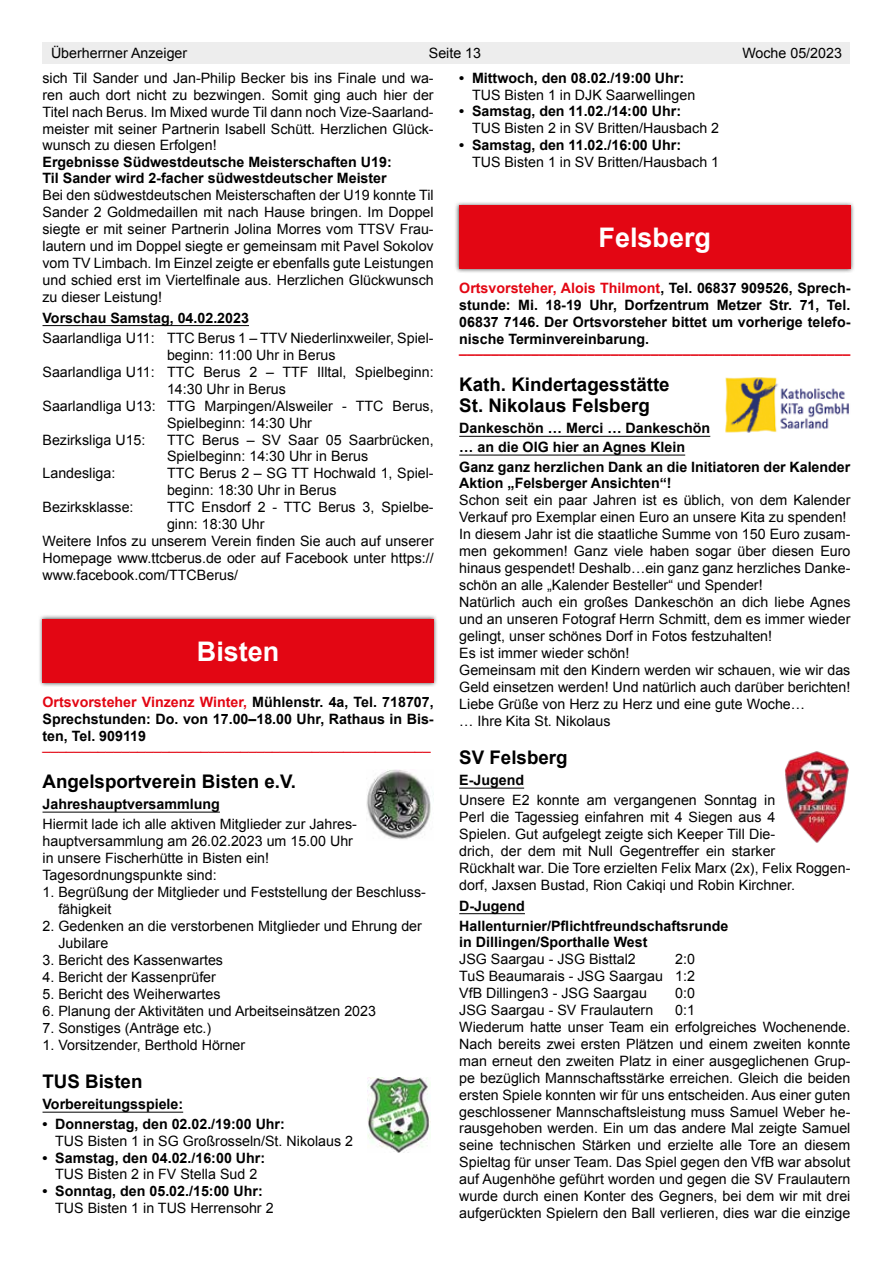
<style>
.page{position:relative;width:893px;height:1263px;background:#fff}
.page>*{position:absolute;margin:0;border:0;box-sizing:border-box;transform-origin:0 0}
.t1{font:700 27px "Arial";color:#fff}
.t2{font:700 18.75px/21px "Arial";color:#000}
.t3{font:14.25px/17px "Arial";color:#000}
.t4{font:700 14.25px/17px "Arial";color:#000}
.t5{font:700 14.25px "Arial";color:#e30613}
.t6{font:14.25px "Arial";color:#e30613}
.s1{color:#e30613}
</style>
<div class="page">
<div style="left:43px;top:43px;width:807px;height:21px;background:#ededed"></div>
<hr style="left:459px;top:436px;width:251px;height:1px;background:#000">
<hr style="left:459px;top:455px;width:226px;height:1px;background:#000">
<hr style="left:459px;top:788px;width:65px;height:1px;background:#000">
<hr style="left:459px;top:913px;width:66px;height:1px;background:#000">
<div style="left:455px;top:201px;width:400px;height:73px;background:#000;opacity:.7"></div>
<div style="left:459px;top:205px;width:391px;height:64px;background:#e30613"></div>
<img style="left:725px;top:377px;width:124px;height:56px">
<img style="left:785px;top:751px;width:64px;height:92px">
<hr style="left:43px;top:325px;width:206px;height:1px;background:#000">
<hr style="left:43px;top:812px;width:177px;height:1px;background:#000">
<hr style="left:43px;top:1112px;width:140px;height:1px;background:#000">
<div style="left:38px;top:614px;width:401px;height:73px;background:#000;opacity:.7"></div>
<div style="left:43px;top:619px;width:391px;height:64px;background:#e30613"></div>
<img style="left:366px;top:769px;width:68px;height:70px">
<img style="left:368px;top:1078px;width:63px;height:74px">
<p class="t3" style="left:51px;top:45px;width:138px">Überherrner Anzeiger</p>
<p class="t3" style="left:429px;top:45px;width:54px">Seite 13</p>
<p class="t3" style="left:742px;top:45px;width:101px">Woche 05/2023</p>
<p class="t4" style="left:459px;top:70px;width:226px">• Mittwoch, den 08.02./19:00 Uhr:</p>
<p class="t3" style="left:472px;top:86px;width:225px">TUS Bisten 1 in DJK Saarwellingen</p>
<p class="t4" style="left:459px;top:103px;width:223px">• Samstag, den 11.02./14:00 Uhr:</p>
<p class="t3" style="left:472px;top:120px;width:249px">TUS Bisten 2 in SV Britten/Hausbach 2</p>
<p class="t4" style="left:459px;top:137px;width:223px">• Samstag, den 11.02./16:00 Uhr:</p>
<p class="t3" style="left:472px;top:153px;width:249px">TUS Bisten 1 in SV Britten/Hausbach 1</p>
<p class="t3" style="left:43px;top:69px;width:393px;text-align:justify">sich Til Sander und Jan-Philip Becker bis ins Finale und wa&shy;ren auch dort nicht zu bezwingen. Somit ging auch hier der Titel nach Berus. Im Mixed wurde Til dann noch Vize-Saarland&shy;meister mit seiner Partnerin Isabell Schütt. Herzlichen Glück&shy;wunsch zu diesen Erfolgen!</p>
<p class="t4" style="left:43px;top:154px;width:351px;line-height:16.5px">Ergebnisse Südwestdeutsche Meisterschaften U19:<br>Til Sander wird 2-facher südwestdeutscher Meister</p>
<p class="t3" style="left:43px;top:187px;width:393px;text-align:justify">Bei den südwestdeutschen Meisterschaften der U19 konnte Til Sander 2 Goldmedaillen mit nach Hause bringen. Im Doppel siegte er mit seiner Partnerin Jolina Morres vom TTSV Frau&shy;lautern und im Doppel siegte er gemeinsam mit Pavel Sokolov vom TV Limbach. Im Einzel zeigte er ebenfalls gute Leistungen und schied erst im Viertelfinale aus. Herzlichen Glückwunsch zu dieser Leistung!</p>
<p class="t4" style="left:43px;top:309px;width:208px">Vorschau Samstag, 04.02.2023</p>
<p class="t3" style="left:43px;top:330px;width:393px">Saarlandliga U11: TTC Berus 1 – TTV Niederlinxweiler, Spiel-</p>
<p class="t3" style="left:167px;top:346px;width:170px">beginn: 11:00 Uhr in Berus</p>
<p class="t3" style="left:43px;top:363px;width:393px">Saarlandliga U11: TTC Berus 2 – TTF Illtal, Spielbeginn:</p>
<p class="t3" style="left:167px;top:380px;width:120px">14:30 Uhr in Berus</p>
<p class="t3" style="left:43px;top:397px;width:393px">Saarlandliga U13: TTG Marpingen/Alsweiler - TTC Berus,</p>
<p class="t3" style="left:167px;top:414px;width:146px">Spielbeginn: 14:30 Uhr</p>
<p class="t3" style="left:43px;top:431px;width:104px">Bezirksliga U15:</p>
<p class="t3" style="left:167px;top:431px;width:268px">TTC Berus – SV Saar 05 Saarbrücken,<br>Spielbeginn: 14:30 Uhr in Berus</p>
<p class="t3" style="left:43px;top:465px;width:74px">Landesliga:</p>
<p class="t3" style="left:167px;top:465px;width:268px">TTC Berus 2 – SG TT Hochwald 1, Spiel&shy;beginn: 18:30 Uhr in Berus</p>
<p class="t3" style="left:43px;top:499px;width:93px">Bezirksklasse:</p>
<p class="t3" style="left:167px;top:499px;width:268px">TTC Ensdorf 2 - TTC Berus 3, Spielbe-</p>
<p class="t3" style="left:167px;top:516px;width:99px">ginn: 18:30 Uhr</p>
<p class="t3" style="left:43px;top:533px;width:393px">Weitere Infos zu unserem Verein finden Sie auch auf unserer</p>
<p class="t3" style="left:43px;top:550px;width:393px">Homepage www.ttcberus.de oder auf Facebook unter https://</p>
<p class="t3" style="left:43px;top:567px;width:197px">www.facebook.com/TTCBerus/</p>
<h1 class="t1" style="left:599px;top:220px;width:114px">Felsberg</h1>
<p class="t4" style="left:459px;top:280px;width:393px;text-align:justify"><span class="s1">Ortsvorsteher, Alois Thilmont</span>, Tel. 06837 909526, Sprech&shy;stunde: Mi. 18-19 Uhr, Dorfzentrum Metzer Str. 71, Tel.<br>06837 7146. Der Ortsvorsteher bittet um vorherige telefo&shy;nische Terminvereinbarung.</p>
<p class="t5" style="left:459px;top:339px;width:392px">_________________________________________________</p>
<h2 class="t2" style="left:459px;top:375px;width:212px">Kath. Kindertagesstätte<br>St. Nikolaus Felsberg</h2>
<p class="t4" style="left:459px;top:419px;width:393px;line-height:19.4px">Dankeschön … Merci … Dankeschön<br>… an die OIG hier an Agnes Klein<br>Ganz ganz herzlichen Dank an die Initiatoren der Kalender</p>
<p class="t4" style="left:459px;top:475px;width:214px">Aktion „Felsberger Ansichten“!</p>
<p class="t3" style="left:459px;top:492px;width:393px">Schon seit ein paar Jahren ist es üblich, von dem Kalender Verkauf pro Exemplar einen Euro an unsere Kita zu spenden!<br>In diesem Jahr ist die staatliche Summe von 150 Euro zusam&shy;men gekommen! Ganz viele haben sogar über diesen Euro hinaus gespendet! Deshalb…ein ganz ganz herzliches Danke&shy;schön an alle „Kalender Besteller“ und Spender!<br>Natürlich auch ein großes Dankeschön an dich liebe Agnes und an unseren Fotograf Herrn Schmitt, dem es immer wieder gelingt, unser schönes Dorf in Fotos festzuhalten!<br>Es ist immer wieder schön!<br>Gemeinsam mit den Kindern werden wir schauen, wie wir das Geld einsetzen werden! Und natürlich auch darüber berichten!<br>Liebe Grüße von Herz zu Herz und eine gute Woche…<br>… Ihre Kita St. Nikolaus</p>
<h2 class="t2" style="left:459px;top:747px;width:110px">SV Felsberg</h2>
<p class="t4" style="left:459px;top:772px;width:66px">E-Jugend</p>
<p class="t3" style="left:459px;top:792px;width:393px">Unsere E2 konnte am vergangenen Sonntag in<br>Perl die Tagessieg einfahren mit 4 Siegen aus 4<br>Spielen. Gut aufgelegt zeigte sich Keeper Till Die-<br>drich, der dem mit Null Gegentreffer ein starker<br>Rückhalt war. Die Tore erzielten Felix Marx (2x), Felix Roggen&shy;dorf, Jaxsen Bustad, Rion Cakiqi und Robin Kirchner.</p>
<p class="t4" style="left:459px;top:896px;width:271px;line-height:20px">D-Jugend<br>Hallenturnier/Pflichtfreundschaftsrunde</p>
<p class="t4" style="left:459px;top:934px;width:190px">in Dillingen/Sporthalle West</p>
<p class="t3" style="left:459px;top:951px;width:178px">JSG Saargau - JSG Bisttal2</p>
<h1 class="t1" style="left:197px;top:634px;width:84px">Bisten</h1>
<p class="t4" style="left:43px;top:694px;width:393px;text-align:justify"><span class="s1">Ortsvorsteher Vinzenz Winter,</span> Mühlenstr. 4a, Tel. 718707, Sprechstunden: Do. von 17.00–18.00 Uhr, Rathaus in Bis&shy;ten, Tel. 909119</p>
<p class="t6" style="left:43px;top:735px;width:390px">_________________________________________________</p>
<h2 class="t2" style="left:43px;top:771px;width:255px">Angelsportverein Bisten e.V.</h2>
<p class="t4" style="left:43px;top:796px;width:179px">Jahreshauptversammlung</p>
<p class="t3" style="left:43px;top:816px;width:316px">Hiermit lade ich alle aktiven Mitglieder zur Jahres&shy;hauptversammlung am 26.02.2023 um 15.00 Uhr in unsere Fischerhütte in Bisten ein!<br>Tagesordnungspunkte sind:</p>
<p class="t3" style="left:58px;top:884px;width:369px;text-indent:-16px">1. Begrüßung der Mitglieder und Feststellung der Beschluss&shy;fähigkeit</p>
<p class="t3" style="left:58px;top:918px;width:365px;text-indent:-16px">2. Gedenken an die verstorbenen Mitglieder und Ehrung der<br>Jubilare</p>
<p class="t3" style="left:43px;top:952px;width:182px">3. Bericht des Kassenwartes</p>
<p class="t3" style="left:43px;top:969px;width:175px">4. Bericht der Kassenprüfer</p>
<p class="t3" style="left:43px;top:985px;width:179px">5. Bericht des Weiherwartes</p>
<p class="t3" style="left:43px;top:1002px;width:335px">6. Planung der Aktivitäten und Arbeitseinsätzen 2023</p>
<p class="t3" style="left:43px;top:1019px;width:170px">7. Sonstiges (Anträge etc.)</p>
<p class="t3" style="left:43px;top:1036px;width:204px">1. Vorsitzender, Berthold Hörner</p>
<h2 class="t2" style="left:43px;top:1071px;width:102px">TUS Bisten</h2>
<p class="t4" style="left:43px;top:1096px;width:142px">Vorbereitungsspiele:</p>
<p class="t4" style="left:43px;top:1116px;width:244px">• Donnerstag, den 02.02./19:00 Uhr:</p>
<p class="t3" style="left:55px;top:1133px;width:299px">TUS Bisten 1 in SG Großrosseln/St. Nikolaus 2</p>
<p class="t4" style="left:43px;top:1149px;width:224px">• Samstag, den 04.02./16:00 Uhr:</p>
<p class="t3" style="left:55px;top:1166px;width:203px">TUS Bisten 2 in FV Stella Sud 2</p>
<p class="t4" style="left:43px;top:1183px;width:222px">• Sonntag, den 05.02./15:00 Uhr:</p>
<p class="t3" style="left:55px;top:1199px;width:220px">TUS Bisten 1 in TUS Herrensohr 2</p>
<p class="t3" style="left:459px;top:951px;width:237px;text-align:justify;text-indent:216px">2:0<br>TuS Beaumarais - JSG Saargau 1:2<br>VfB Dillingen3 - JSG Saargau</p>
<p class="t3" style="left:675px;top:984px;width:21px">0:0</p>
<p class="t3" style="left:459px;top:1001px;width:196px">JSG Saargau - SV Fraulautern</p>
<p class="t3" style="left:459px;top:1001px;width:393px;text-indent:216px">0:1<br>Wiederum hatte unser Team ein erfolgreiches Wochenende.<br>Nach bereits zwei ersten Plätzen und einem zweiten konnte man erneut den zweiten Platz in einer ausgeglichenen Grup&shy;pe bezüglich Mannschaftsstärke erreichen. Gleich die beiden ersten Spiele konnten wir für uns entscheiden. Aus einer guten geschlossener Mannschaftsleistung muss Samuel Weber he&shy;rausgehoben werden. Ein um das andere Mal zeigte Samuel seine technischen Stärken und erzielte alle Tore an diesem Spieltag für unser Team. Das Spiel gegen den VfB war absolut auf Augenhöhe geführt worden und gegen die SV Fraulautern wurde durch einen Konter des Gegners, bei dem wir mit drei aufgerückten Spielern den Ball verlieren, dies war die einzige</p>
</div>
